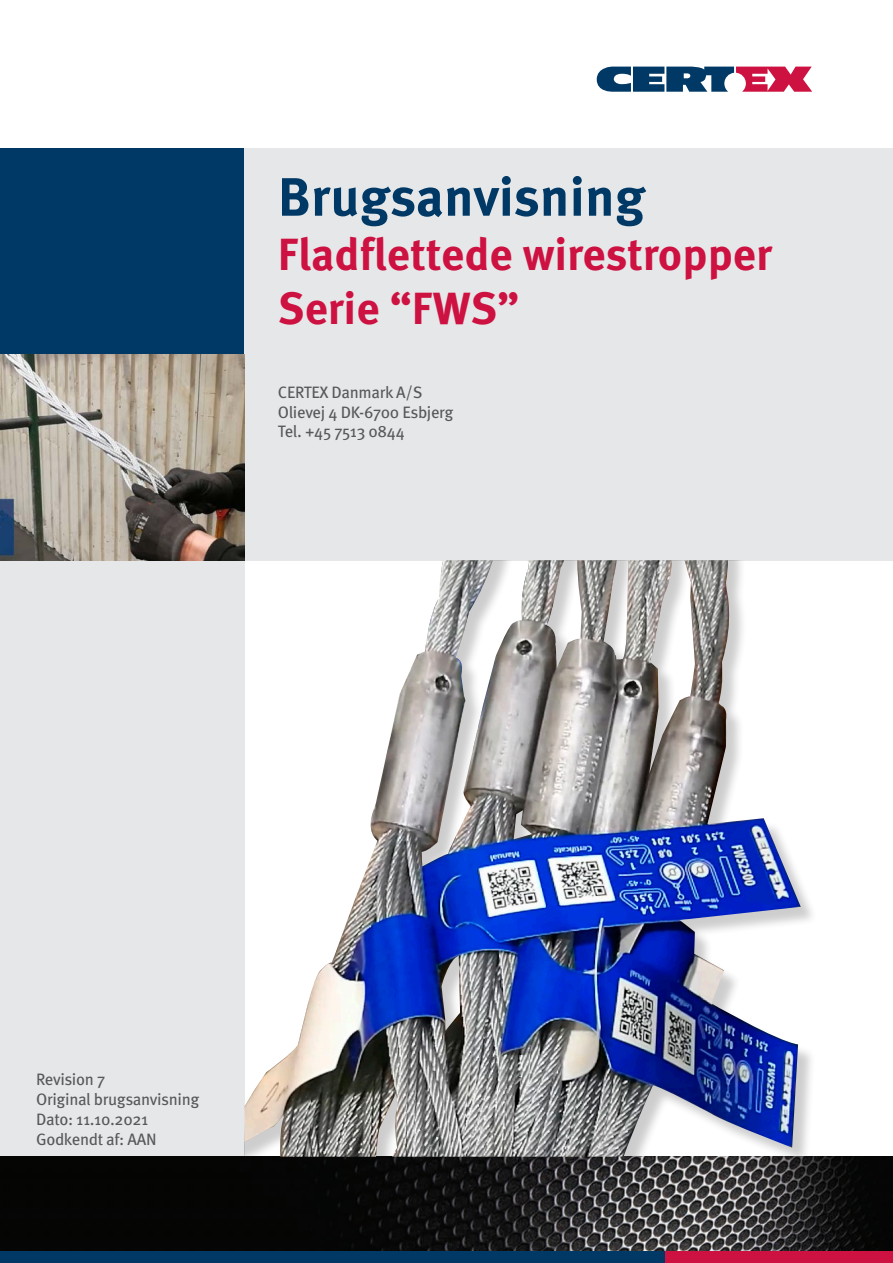
<style>
.page{position:relative;width:893px;height:1263px;background:#fff}
.page>*{position:absolute;margin:0;border:0;box-sizing:border-box;transform-origin:0 0}
.t1{font:700 54px "Meta Pro";color:#003965}
.t2{font:700 45px "Meta Pro";color:#cd1141}
.t3{font:16.5px "Meta Pro";letter-spacing:-.02em;color:#57585a}
</style>
<div class="page">
<div style="left:0;top:149px;width:245px;height:412px;background:#003965"></div>
<div style="left:245px;top:149px;width:648px;height:412px;background:#e6e7e9"></div>
<div style="left:0;top:561px;width:245px;height:624px;background:#e6e7e9"></div>
<img style="left:0;top:1157px;width:893px;height:94px">
<div style="left:0;top:1251px;width:666px;height:12px;background:#003965"></div>
<div style="left:666px;top:1251px;width:227px;height:12px;background:#cd1141"></div>
<svg style="left:597px;top:67px;width:215px;height:25px"></svg>
<img style="left:0;top:354px;width:244px;height:206px">
<div style="left:244px;top:560px;width:574px;height:597px;background:#231f20;opacity:.22"></div>
<img style="left:244px;top:560px;width:557px;height:597px">
<p class="t1" style="left:278px;top:155px;width:369px">Brugsanvisning</p>
<p class="t2" style="left:278px;top:219px;width:496px">Fladflettede wirestropper</p>
<p class="t2" style="left:278px;top:273px;width:243px">Serie “FWS”</p>
<p class="t3" style="left:278px;top:379px;width:146px">CERTEX Danmark A/S</p>
<p class="t3" style="left:278px;top:399px;width:177px">Olievej 4 DK-6700 Esbjerg</p>
<p class="t3" style="left:278px;top:419px;width:129px">Tel. +45 7513 0844</p>
<p class="t3" style="left:36px;top:1067px;width:70px">Revision 7</p>
<p class="t3" style="left:36px;top:1087px;width:165px">Original brugsanvisning</p>
<p class="t3" style="left:36px;top:1106px;width:114px">Dato: 11.10.2021</p>
<p class="t3" style="left:36px;top:1126px;width:122px">Godkendt af: AAN</p>
</div>
